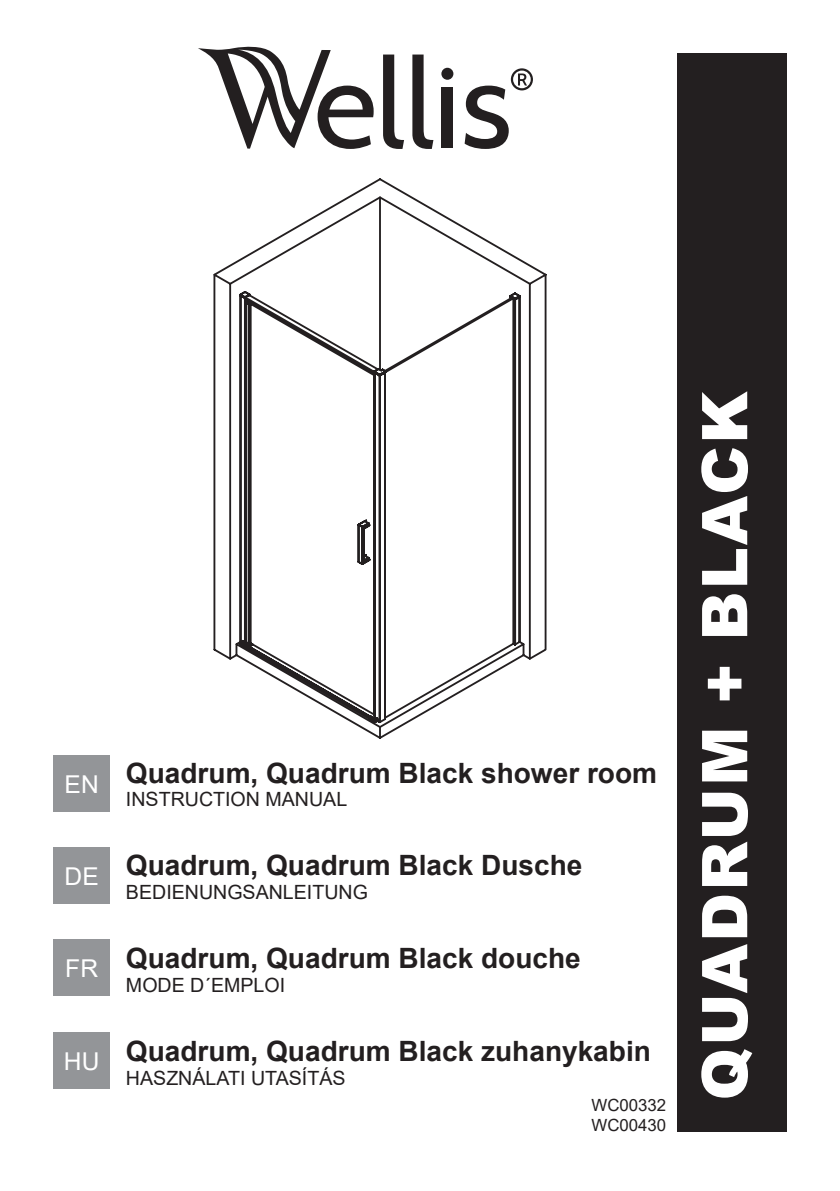
<style>
.page{position:relative;width:840px;height:1191px;background:#fff}
.page>*{position:absolute;margin:0;border:0;box-sizing:border-box;transform-origin:0 0}
.t1{font:900 63px "Arial";letter-spacing:.035em;color:#fff}
.t2{font:700 28px "Arial";color:#231f20}
.t3{font:24.6px "Arial";color:#fff}
.t4{font:19.6px "Arial";color:#231f20}
.t5{font:16.8px/20.2px "Arial";color:#231f20}
</style>
<div class="page">
<div style="left:53px;top:755px;width:57px;height:57px;background:#939598"></div>
<div style="left:53px;top:847px;width:57px;height:57px;background:#939598"></div>
<div style="left:53px;top:939px;width:57px;height:57px;background:#939598"></div>
<div style="left:53px;top:1032px;width:57px;height:57px;background:#939598"></div>
<div style="left:677px;top:53px;width:109px;height:1078px;background:#231f20"></div>
<svg style="left:213px;top:178px;width:334px;height:561px"></svg>
<div style="left:441px;top:68px;width:12px;height:12px;background:#231f20;border-radius:50%"></div>
<svg style="left:383px;top:55px;width:21px;height:94px"></svg>
<svg style="left:412px;top:55px;width:21px;height:94px"></svg>
<div style="left:441px;top:87px;width:12px;height:61px;background:#231f20"></div>
<svg style="left:464px;top:68px;width:68px;height:81px"></svg>
<svg style="left:198px;top:46px;width:175px;height:103px"></svg>
<p class="t3" style="left:65px;top:767px;width:36px">EN</p>
<p class="t3" style="left:65px;top:859px;width:36px">DE</p>
<p class="t3" style="left:65px;top:951px;width:34px">FR</p>
<p class="t3" style="left:64px;top:1044px;width:37px">HU</p>
<p class="t2" style="left:126px;top:753px;width:532px">Quadrum, Quadrum Black shower room</p>
<p class="t4" style="left:126px;top:785px;width:223px">INSTRUCTION MANUAL</p>
<p class="t2" style="left:126px;top:846px;width:457px">Quadrum, Quadrum Black Dusche</p>
<p class="t4" style="left:126px;top:878px;width:243px">BEDIENUNGSANLEITUNG</p>
<p class="t2" style="left:126px;top:938px;width:456px">Quadrum, Quadrum Black douche</p>
<p class="t4" style="left:126px;top:971px;width:160px">MODE D´EMPLOI</p>
<p class="t2" style="left:126px;top:1031px;width:526px">Quadrum, Quadrum Black zuhanykabin</p>
<p class="t4" style="left:126px;top:1064px;width:221px">HASZNÁLATI UTASÍTÁS</p>
<p class="t5" style="left:591px;top:1095px;width:76px">WC00332<br>WC00430</p>
<h1 class="t1" style="left:678px;top:1100px;width:710px;rotate:-90deg">QUADRUM + BLACK</h1>
</div>
